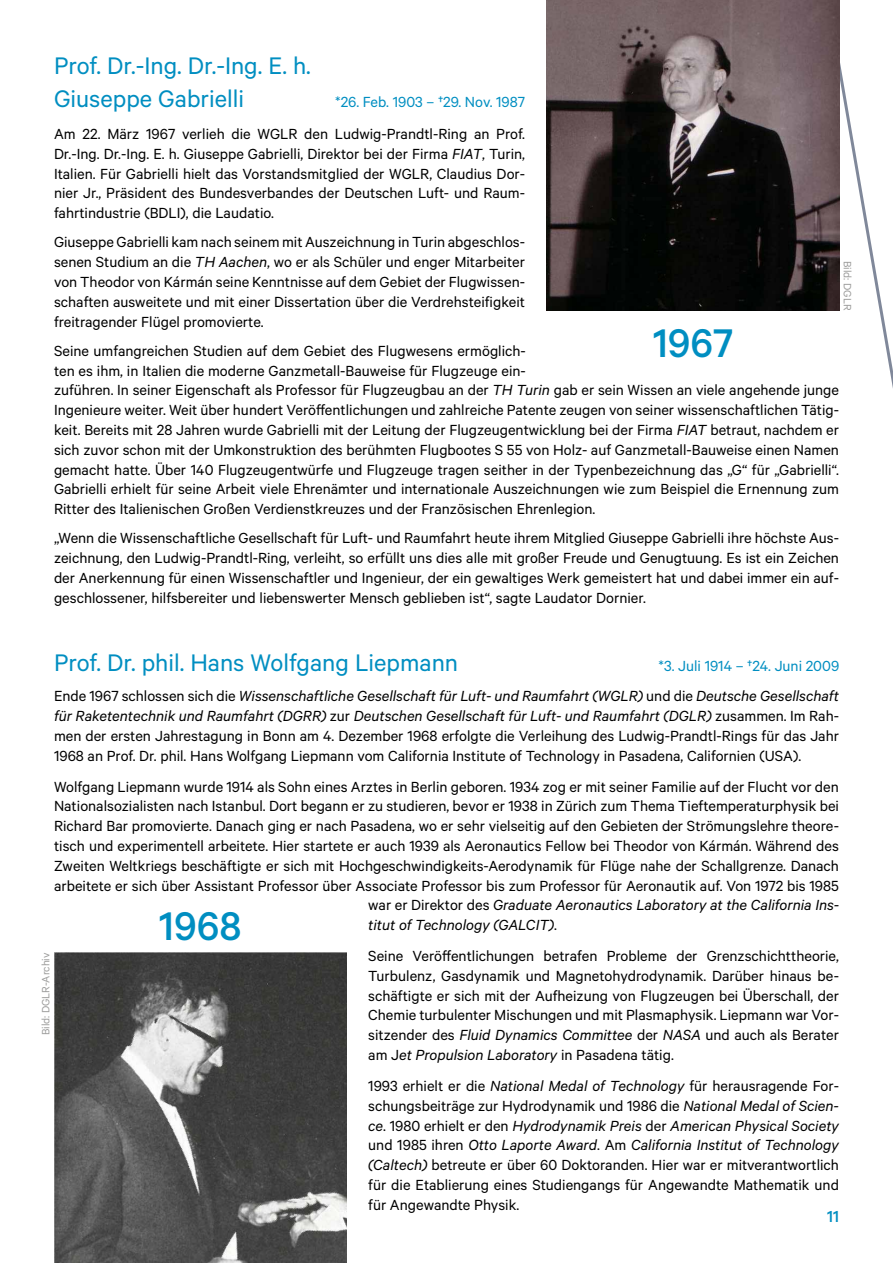
<style>
.page{position:relative;width:893px;height:1263px;background:#fff}
.page>*{position:absolute;margin:0;border:0;box-sizing:border-box;transform-origin:0 0}
.t1{font:500 45px "Calibre";color:#008ec1}
.t2{font:27px/32.4px "Calibre";color:#008ec1}
.t3{font:500 18px "Calibre";color:#008ec1}
.t4{font:16.5px/19.8px "Calibre";color:#000;text-align:justify}
.t5{font:italic 16.5px "Calibre";color:#000}
.t6{font:16.5px "Calibre";color:#008ec1}
.t7{font:12px "Calibre";color:#9d9d9c}
.s1{font-style:italic}
.s2{font-style:normal}
</style>
<div class="page">
<svg style="left:823px;top:0;width:70px;height:388px"></svg>
<img style="left:546px;top:0;width:293px;height:310px">
<img style="left:54px;top:952px;width:293px;height:311px">
<h2 class="t2" style="left:54px;top:49px;width:258px">Prof. Dr.-Ing. Dr.-Ing. E. h.<br>Giuseppe Gabrielli</h2>
<p class="t6" style="left:335px;top:92px;width:191px">*26. Feb. 1903 – †29. Nov. 1987</p>
<p class="t4" style="left:54px;top:123px;width:473px">Am 22. März 1967 verlieh die WGLR den Ludwig-Prandtl-Ring an Prof.<br>Dr.-Ing. Dr.-Ing. E. h. Giuseppe Gabrielli, Direktor bei der Firma <span class="s1">FIAT</span>, Turin, Italien. Für Gabrielli hielt das Vorstandsmitglied der WGLR, Claudius Dor&shy;nier Jr., Präsident des Bundesverbandes der Deutschen Luft- und Raum&shy;fahrtindustrie (BDLI), die Laudatio.</p>
<p class="t4" style="left:54px;top:232px;width:473px">Giuseppe Gabrielli kam nach seinem mit Auszeichnung in Turin abgeschlos&shy;senen Studium an die <span class="s1">TH Aachen</span>, wo er als Schüler und enger Mitarbeiter von Theodor von Kármán seine Kenntnisse auf dem Gebiet der Flugwissen&shy;schaften ausweitete und mit einer Dissertation über die Verdrehsteifigkeit freitragender Flügel promovierte.</p>
<p class="t4" style="left:54px;top:340px;width:787px;text-align:left">Seine umfangreichen Studien auf dem Gebiet des Flugwesens ermöglich-<br>ten es ihm, in Italien die moderne Ganzmetall-Bauweise für Flugzeuge ein-<br>zuführen. In seiner Eigenschaft als Professor für Flugzeugbau an der <span class="s1">TH Turin</span> gab er sein Wissen an viele angehende junge Ingenieure weiter. Weit über hundert Veröffentlichungen und zahlreiche Patente zeugen von seiner wissenschaftlichen Tätig&shy;keit. Bereits mit 28 Jahren wurde Gabrielli mit der Leitung der Flugzeugentwicklung bei der Firma <span class="s1">FIAT</span> betraut, nachdem er sich zuvor schon mit der Umkonstruktion des berühmten Flugbootes S 55 von Holz- auf Ganzmetall-Bauweise einen Namen gemacht hatte. Über 140 Flugzeugentwürfe und Flugzeuge tragen seither in der Typenbezeichnung das „G“ für „Gabrielli“.<br>Gabrielli erhielt für seine Arbeit viele Ehrenämter und internationale Auszeichnungen wie zum Beispiel die Ernennung zum Ritter des Italienischen Großen Verdienstkreuzes und der Französischen Ehrenlegion.</p>
<p class="t4" style="left:54px;top:528px;width:787px">„Wenn die Wissenschaftliche Gesellschaft für Luft- und Raumfahrt heute ihrem Mitglied Giuseppe Gabrielli ihre höchste Aus&shy;zeichnung, den Ludwig-Prandtl-Ring, verleiht, so erfüllt uns dies alle mit großer Freude und Genugtuung. Es ist ein Zeichen der Anerkennung für einen Wissenschaftler und Ingenieur, der ein gewaltiges Werk gemeistert hat und dabei immer ein auf&shy;geschlossener, hilfsbereiter und liebenswerter Mensch geblieben ist“, sagte Laudator Dornier.</p>
<p class="t7" style="left:854px;top:261px;width:51px;rotate:90deg">Bild: DGLR</p>
<h1 class="t1" style="left:653px;top:317px;width:82px">1967</h1>
<h2 class="t2" style="left:54px;top:645px;width:406px">Prof. Dr. phil. Hans Wolfgang Liepmann</h2>
<p class="t6" style="left:659px;top:656px;width:182px">*3. Juli 1914 – †24. Juni 2009</p>
<p class="t4" style="left:54px;top:686px;width:787px">Ende 1967 schlossen sich die <span class="s1">Wissenschaftliche Gesellschaft für Luft- und Raumfahrt (WGLR)</span> und die <span class="s1">Deutsche Gesellschaft für Raketentechnik und Raumfahrt (DGRR)</span> zur <span class="s1">Deutschen Gesellschaft für Luft- und Raumfahrt (DGLR)</span> zusammen. Im Rah&shy;men der ersten Jahrestagung in Bonn am 4. Dezember 1968 erfolgte die Verleihung des Ludwig-Prandtl-Rings für das Jahr 1968 an Prof. Dr. phil. Hans Wolfgang Liepmann vom California Institute of Technology in Pasadena, Californien (USA).</p>
<p class="t4" style="left:54px;top:776px;width:786px">Wolfgang Liepmann wurde 1914 als Sohn eines Arztes in Berlin geboren. 1934 zog er mit seiner Familie auf der Flucht vor den</p>
<p class="t4" style="left:54px;top:796px;width:786px">Nationalsozialisten nach Istanbul. Dort begann er zu studieren, bevor er 1938 in Zürich zum Thema Tieftemperaturphysik bei</p>
<p class="t4" style="left:54px;top:815px;width:786px">Richard Bar promovierte. Danach ging er nach Pasadena, wo er sehr vielseitig auf den Gebieten der Strömungslehre theore-</p>
<p class="t4" style="left:54px;top:835px;width:786px">tisch und experimentell arbeitete. Hier startete er auch 1939 als Aeronautics Fellow bei Theodor von Kármán. Während des</p>
<p class="t4" style="left:54px;top:855px;width:786px">Zweiten Weltkriegs beschäftigte er sich mit Hochgeschwindigkeits-Aerodynamik für Flüge nahe der Schallgrenze. Danach</p>
<p class="t4" style="left:54px;top:875px;width:786px">arbeitete er sich über Assistant Professor über Associate Professor bis zum Professor für Aeronautik auf. Von 1972 bis 1985</p>
<p class="t5" style="left:368px;top:895px;width:472px"><span class="s2">war er Direktor des</span> Graduate Aeronautics Laboratory at the California Ins-</p>
<p class="t5" style="left:368px;top:915px;width:190px">titut of Technology (GALCIT)<span class="s2">.</span></p>
<p class="t4" style="left:368px;top:945px;width:472px">Seine Veröffentlichungen betrafen Probleme der Grenzschichttheorie, Turbulenz, Gasdynamik und Magnetohydrodynamik. Darüber hinaus be&shy;schäftigte er sich mit der Aufheizung von Flugzeugen bei Überschall, der Chemie turbulenter Mischungen und mit Plasmaphysik. Liepmann war Vor&shy;sitzender des <span class="s1">Fluid Dynamics Committee</span> der <span class="s1">NASA</span> und auch als Berater am J<span class="s1">et Propulsion Laboratory</span> in Pasadena tätig.</p>
<p class="t4" style="left:368px;top:1075px;width:472px">1993 erhielt er die <span class="s1">National Medal of Technology</span> für herausragende For&shy;schungsbeiträge zur Hydrodynamik und 1986 die <span class="s1">National Medal of Scien&shy;ce</span>. 1980 erhielt er den <span class="s1">Hydrodynamik Preis</span> der <span class="s1">American Physical Society </span>und 1985 ihren <span class="s1">Otto Laporte Award</span>. Am <span class="s1">California Institut of Technology (Caltech)</span> betreute er über 60 Doktoranden. Hier war er mitverantwortlich für die Etablierung eines Studiengangs für Angewandte Mathematik und für Angewandte Physik.</p>
<h1 class="t1" style="left:159px;top:899px;width:84px">1968</h1>
<p class="t7" style="left:39px;top:1035px;width:84px;rotate:-90deg">Bild: DGLR-Archiv</p>
<p class="t3" style="left:827px;top:1206px;width:13px">11</p>
</div>
